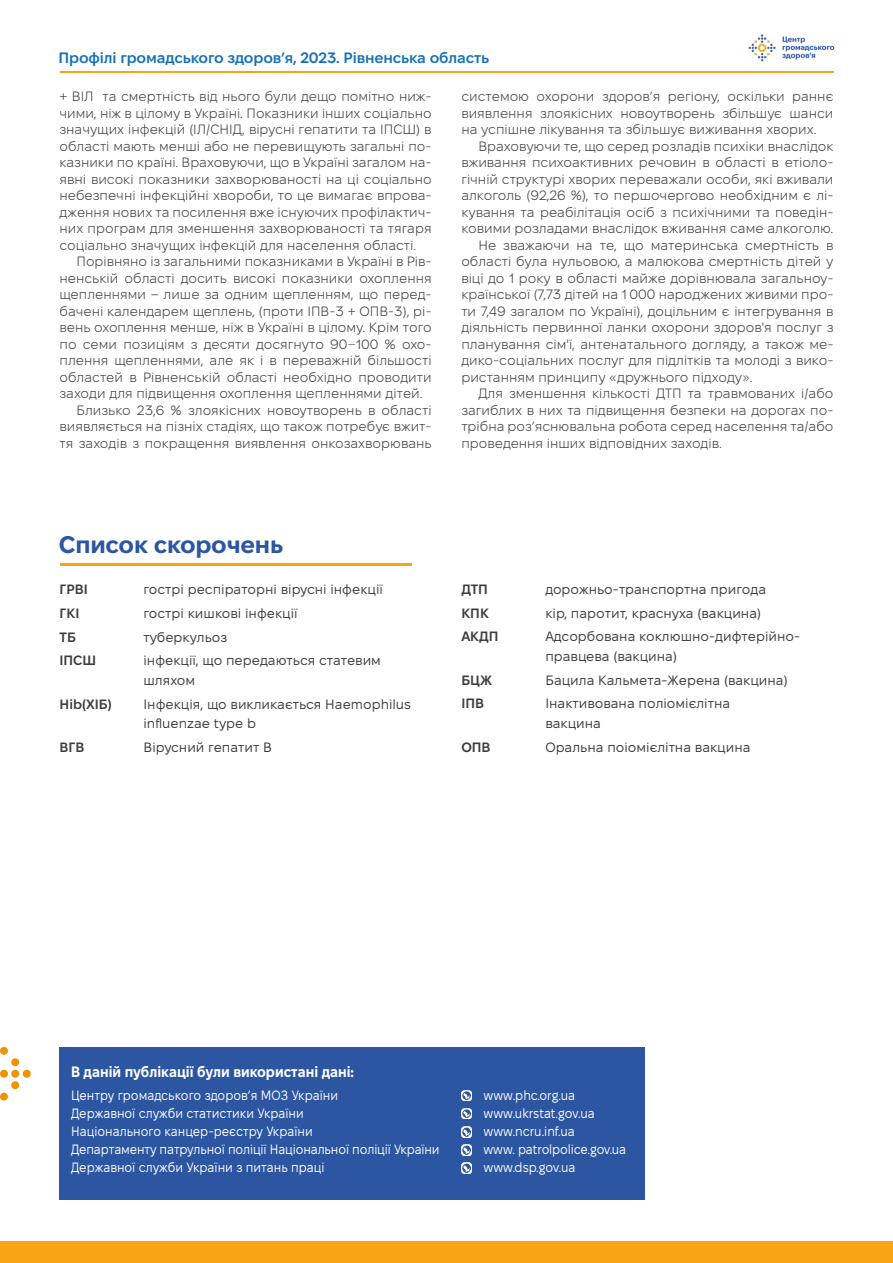
<style>
.page{position:relative;width:893px;height:1263px;background:#fff}
.page>*{position:absolute;margin:0;border:0;box-sizing:border-box;transform-origin:0 0}
.t1{font:700 24px "Fixel Display";letter-spacing:-.01em;color:#2c55a2}
.t2{font:600 15px "Fixel Display";letter-spacing:-.01em;color:#1570b8}
.t3{font:700 15px "Fixel Display";color:#fff;scale:.9 1}
.t4{font:300 13.5px/16.5px "Fixel Display";color:#3c3c3b;text-align:justify}
.t5{font:13.5px/19.5px "Fixel Display";color:#3c3c3b}
.t6{font:13.5px "Fixel Display";color:#fff;scale:.9 1}
.t7{font:600 13.5px "Fixel Display";color:#3c3c3b}
.s1{font-family:"Museo Sans Cyrl 100";font-weight:400}
</style>
<div class="page">
<div style="left:0;top:1242px;width:893px;height:21px;background:#f7a512"></div>
<img style="left:748px;top:34px;width:87px;height:28px">
<hr style="left:60px;top:71px;width:773px;height:1px;background:#f7a512">
<hr style="left:60px;top:563px;width:351px;height:2px;background:#f7a512">
<div style="left:0;top:1047px;width:8px;height:8px;background:#f39200;border-radius:50%"></div>
<div style="left:0;top:1093px;width:8px;height:7px;background:#f39200;border-radius:50%"></div>
<svg style="left:23px;top:1070px;width:8px;height:8px"></svg>
<div style="left:11px;top:1070px;width:8px;height:8px;background:#f39200;border-radius:4px"></div>
<div style="left:11px;top:1058px;width:8px;height:8px;background:#f39200;border-radius:50%"></div>
<div style="left:11px;top:1081px;width:8px;height:8px;background:#f39200;border-radius:50%"></div>
<svg style="left:0;top:1070px;width:8px;height:8px"></svg>
<div style="left:59px;top:1047px;width:586px;height:152px;background:#2c55a2"></div>
<svg style="left:461px;top:1090px;width:11px;height:11px"></svg>
<svg style="left:461px;top:1162px;width:11px;height:11px"></svg>
<svg style="left:461px;top:1144px;width:11px;height:11px"></svg>
<svg style="left:461px;top:1126px;width:11px;height:11px"></svg>
<svg style="left:461px;top:1108px;width:11px;height:11px"></svg>
<p class="t2" style="left:58px;top:48px;width:432px">Профілі громадського здоров’я, 2023. Рівненська область</p>
<p class="t4" style="left:60px;top:89px;width:374px">+ ВІЛ та смертність від нього були дещо помітно ниж&shy;чими, ніж в цілому в Україні. Показники інших соціально значущих інфекцій (ІЛ/СНІД, вірусні гепатити та ІПСШ) в області мають менші або не перевищують загальні по&shy;казники по країні. Враховуючи, що в Україні загалом на&shy;явні високі показники захворюваності на ці соціально небезпечні інфекційні хвороби, то це вимагає впрова&shy;дження нових та посилення вже існуючих профілактич&shy;них програм для зменшення захворюваності та тягаря соціально значущих інфекцій для населення області.</p>
<p class="t4" style="left:77px;top:254px;width:357px">Порівняно із загальними показниками в Україні в Рів-</p>
<p class="t4" style="left:60px;top:271px;width:374px">ненській області досить високі показники охоплення</p>
<p class="t4" style="left:60px;top:287px;width:374px">щепленнями – лише за одним щепленням, що перед-</p>
<p class="t4" style="left:60px;top:304px;width:374px">бачені календарем щеплень, (проти ІПВ-3 + ОПВ-3), рі-</p>
<p class="t4" style="left:60px;top:320px;width:374px">вень охоплення менше, ніж в Україні в цілому. Крім того</p>
<p class="t4" style="left:60px;top:337px;width:374px">по семи позиціям з десяти досягнуто 90<span class="s1">–</span>100 % охо-</p>
<p class="t4" style="left:60px;top:353px;width:374px">плення щепленнями, але як і в переважній більшості</p>
<p class="t4" style="left:60px;top:370px;width:374px">областей в Рівненській області необхідно проводити</p>
<p class="t4" style="left:60px;top:386px;width:365px">заходи для підвищення охоплення щепленнями дітей.</p>
<p class="t4" style="left:77px;top:403px;width:357px">Близько 23,6 % злоякісних новоутворень в області</p>
<p class="t4" style="left:60px;top:419px;width:374px">виявляється на пізніх стадіях, що також потребує вжит-</p>
<p class="t4" style="left:60px;top:436px;width:374px">тя заходів з покращення виявлення онкозахворювань</p>
<p class="t4" style="left:461px;top:89px;width:374px">системою охорони здоров’я регіону, оскільки раннє виявлення злоякісних новоутворень збільшує шанси на успішне лікування та збільшує виживання хворих.</p>
<p class="t4" style="left:478px;top:139px;width:357px">Враховуючи те, що серед розладів психіки внаслідок</p>
<p class="t4" style="left:461px;top:155px;width:374px">вживання психоактивних речовин в області в етіоло-</p>
<p class="t4" style="left:461px;top:172px;width:374px">гічній структурі хворих переважали особи, які вживали</p>
<p class="t4" style="left:461px;top:188px;width:374px">алкоголь (92,26 %), то першочергово необхідним є лі-</p>
<p class="t4" style="left:461px;top:205px;width:374px">кування та реабілітація осіб з психічними та поведін-</p>
<p class="t4" style="left:461px;top:221px;width:373px">ковими розладами внаслідок вживання саме алкоголю.</p>
<p class="t4" style="left:478px;top:238px;width:357px">Не зважаючи на те, що материнська смертність в</p>
<p class="t4" style="left:461px;top:254px;width:374px">області була нульовою, а малюкова смертність дітей у</p>
<p class="t4" style="left:461px;top:271px;width:374px">віці до 1 року в області майже дорівнювала загальноу-</p>
<p class="t4" style="left:461px;top:287px;width:374px">країнської (7,73 дітей на 1 000 народжених живими про-</p>
<p class="t4" style="left:461px;top:304px;width:374px">ти 7,49 загалом по Україні), доцільним є інтегрування в</p>
<p class="t4" style="left:461px;top:320px;width:374px">діяльність первинної ланки охорони здоров'я послуг з</p>
<p class="t4" style="left:461px;top:337px;width:374px">планування сім'ї, антенатального догляду, а також ме-</p>
<p class="t4" style="left:461px;top:353px;width:374px">дико-соціальних послуг для підлітків та молоді з вико-</p>
<p class="t4" style="left:461px;top:370px;width:293px">ристанням принципу «дружнього підходу».</p>
<p class="t4" style="left:478px;top:386px;width:357px">Для зменшення кількості ДТП та травмованих і/або</p>
<p class="t4" style="left:461px;top:403px;width:374px">загиблих в них та підвищення безпеки на дорогах по-</p>
<p class="t4" style="left:461px;top:419px;width:374px">трібна роз’яснювальна робота серед населення та/або</p>
<p class="t4" style="left:461px;top:436px;width:262px">проведення інших відповідних заходів.</p>
<h1 class="t1" style="left:59px;top:528px;width:226px">Список скорочень</h1>
<p class="t7" style="left:60px;top:580px;width:30px">ГРВІ</p>
<p class="t5" style="left:144px;top:580px;width:241px">гострі респіраторні вірусні інфекції</p>
<p class="t7" style="left:60px;top:604px;width:21px">ГКІ</p>
<p class="t5" style="left:144px;top:604px;width:156px">гострі кишкові інфекції</p>
<p class="t7" style="left:60px;top:628px;width:18px">ТБ</p>
<p class="t5" style="left:144px;top:628px;width:85px">туберкульоз</p>
<p class="t7" style="left:60px;top:652px;width:38px">ІПСШ</p>
<p class="t5" style="left:144px;top:652px;width:239px">інфекції, що передаються статевим шляхом</p>
<p class="t7" style="left:60px;top:695px;width:54px">Hib(ХІБ)</p>
<p class="t5" style="left:144px;top:695px;width:269px">Інфекція, що викликається Haemophilus influenzae type b</p>
<p class="t7" style="left:60px;top:738px;width:26px">ВГВ</p>
<p class="t5" style="left:144px;top:738px;width:130px">Вірусний гепатит В</p>
<p class="t7" style="left:461px;top:580px;width:28px">ДТП</p>
<p class="t5" style="left:545px;top:580px;width:222px">дорожньо-транспортна пригода</p>
<p class="t7" style="left:461px;top:604px;width:29px">КПК</p>
<p class="t5" style="left:545px;top:604px;width:217px">кір, паротит, краснуха (вакцина)</p>
<p class="t7" style="left:461px;top:628px;width:39px">АКДП</p>
<p class="t5" style="left:545px;top:628px;width:256px">Адсорбована коклюшно-дифтерійно&shy;правцева (вакцина)</p>
<p class="t7" style="left:461px;top:671px;width:32px">БЦЖ</p>
<p class="t5" style="left:545px;top:671px;width:244px">Бацила Кальмета-Жерена (вакцина)</p>
<p class="t7" style="left:461px;top:695px;width:24px">ІПВ</p>
<p class="t5" style="left:545px;top:695px;width:186px">Інактивована поліомієлітна вакцина</p>
<p class="t7" style="left:461px;top:738px;width:31px">ОПВ</p>
<p class="t5" style="left:545px;top:738px;width:207px">Оральна поіомієлітна вакцина</p>
<p class="t3" style="left:71px;top:1062px;width:316px">В даній публікації були використані дані:</p>
<p class="t6" style="left:71px;top:1086px;width:298px">Центру громадського здоров’я МОЗ України</p>
<p class="t6" style="left:484px;top:1086px;width:103px">www.phc.org.ua</p>
<p class="t6" style="left:71px;top:1104px;width:260px">Державної служби статистики України</p>
<p class="t6" style="left:484px;top:1104px;width:125px">www.ukrstat.gov.ua</p>
<p class="t6" style="left:71px;top:1122px;width:270px">Національного канцер-реєстру України</p>
<p class="t6" style="left:484px;top:1122px;width:103px">www.ncru.inf.ua</p>
<p class="t6" style="left:71px;top:1140px;width:411px">Департаменту патрульної поліції Національної поліції України</p>
<p class="t6" style="left:484px;top:1140px;width:160px">www. patrolpolice.gov.ua</p>
<p class="t6" style="left:71px;top:1158px;width:283px">Державної служби України з питань праці</p>
<p class="t6" style="left:484px;top:1158px;width:104px">www.dsp.gov.ua</p>
</div>
